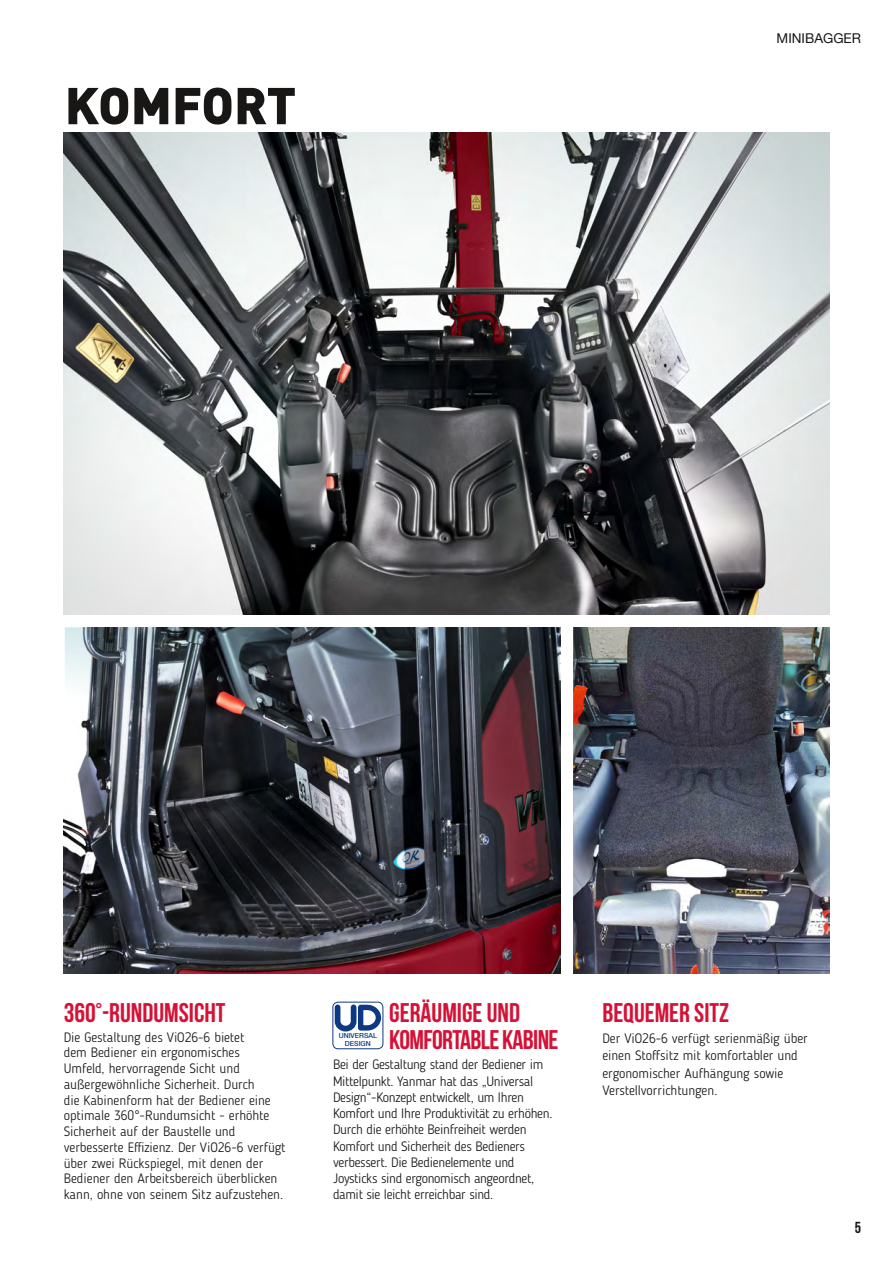
<style>
.page{position:relative;width:893px;height:1263px;background:#fff}
.page>*{position:absolute;margin:0;border:0;box-sizing:border-box;transform-origin:0 0}
.t1{font:900 51px "DINOT";letter-spacing:-.01em;color:#181716}
.t2{font:700 27px/27.5px "Bebas Neue";letter-spacing:-.025em;color:#d61136}
.t3{font:700 27px "Bebas Neue";color:#d61136}
.t4{font:15.9px "Bebas Neue";color:#181716}
.t5{font:300 13.5px/15.8px "Blogger Sans";letter-spacing:-.005em;color:#181716}
.t6{font:13.5px "Helvetica Neue LT Com";color:#181716}
.t7{font:500 6.9px/7.4px "Helvetica Neue LT Com";color:#0d3884;text-align:center}
</style>
<div class="page">
<img style="left:64px;top:133px;width:765px;height:481px">
<img style="left:573px;top:627px;width:256px;height:347px">
<img style="left:64px;top:627px;width:496px;height:347px">
<div style="left:332px;top:1002px;width:51px;height:47px;border:1px solid #0d3884;border-radius:5px"></div>
<svg style="left:332px;top:1002px;width:52px;height:32px"></svg>
<h1 class="t1" style="left:65px;top:72px;width:233px">KOMFORT</h1>
<p class="t6" style="left:777px;top:29px;width:86px">MINIBAGGER</p>
<h2 class="t3" style="left:64px;top:997px;width:163px">360°-RUNDUMSICHT</h2>
<p class="t5" style="left:64px;top:1029px;width:223px">Die Gestaltung des ViO26-6 bietet<br>dem Bediener ein ergonomisches<br>Umfeld, hervorragende Sicht und außergewöhnliche Sicherheit. Durch<br>die Kabinenform hat der Bediener eine optimale 360°-Rundumsicht - erhöhte Sicherheit auf der Baustelle und verbesserte Effizienz. Der ViO26-6 verfügt über zwei Rückspiegel, mit denen der Bediener den Arbeitsbereich überblicken kann, ohne von seinem Sitz aufzustehen.</p>
<h2 class="t2" style="left:389px;top:998px;width:171px">GERÄUMIGE UND<br>KOMFORTABLE KABINE</h2>
<p class="t5" style="left:333px;top:1056px;width:221px;line-height:16.2px">Bei der Gestaltung stand der Bediener im Mittelpunkt. Yanmar hat das „Universal Design“-Konzept entwickelt, um Ihren Komfort und Ihre Produktivität zu erhöhen.<br>Durch die erhöhte Beinfreiheit werden Komfort und Sicherheit des Bedieners verbessert. Die Bedienelemente und Joysticks sind ergonomisch angeordnet, damit sie leicht erreichbar sind.</p>
<p class="t7" style="left:339px;top:1032px;width:40px">UNIVERSAL<br>DESIGN</p>
<h2 class="t3" style="left:602px;top:997px;width:128px">BEQUEMER SITZ</h2>
<p class="t5" style="left:602px;top:1030px;width:207px;line-height:17.4px">Der ViO26-6 verfügt serienmäßig über einen Stoffsitz mit komfortabler und ergonomischer Aufhängung sowie Verstellvorrichtungen.</p>
<p class="t4" style="left:855px;top:1218px;width:8px">5</p>
</div>
